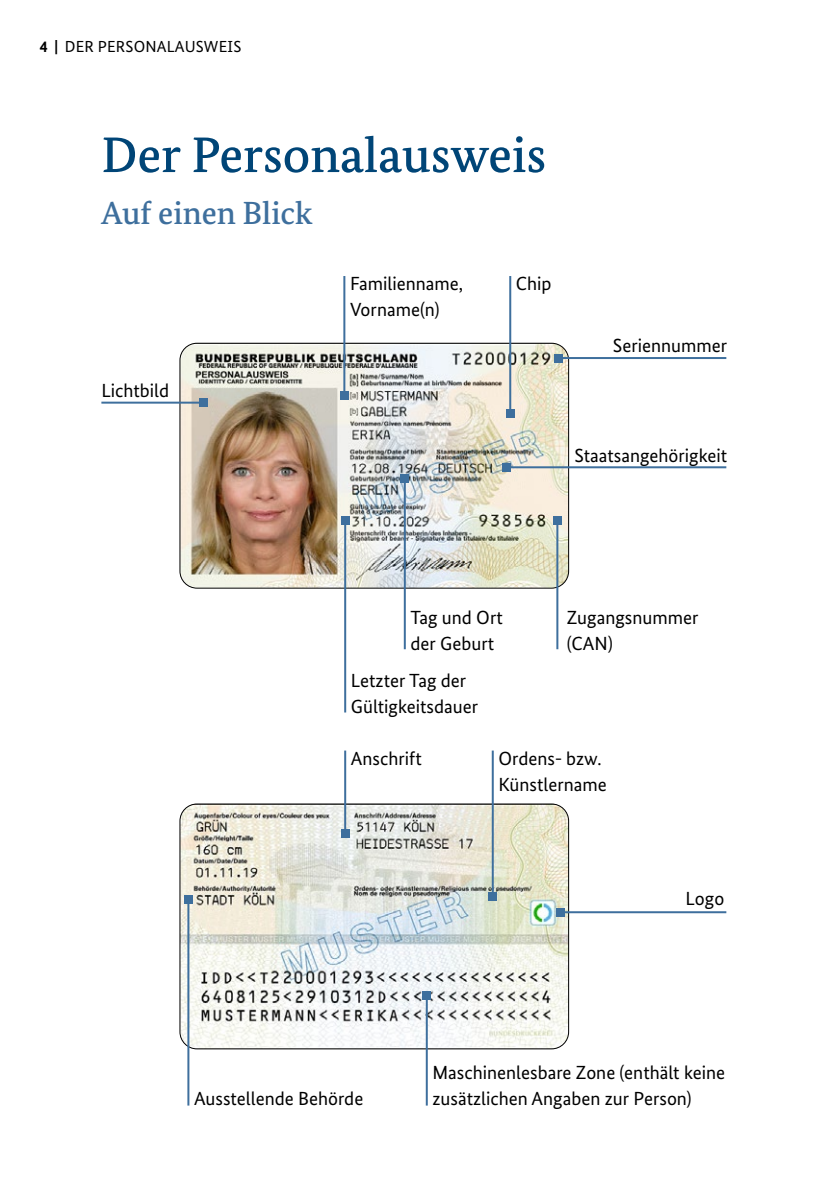
<style>
.page{position:relative;width:840px;height:1191px;background:#fff}
.page>*{position:absolute;margin:0;border:0;box-sizing:border-box;transform-origin:0 0}
.t1{font:500 50px "Bundes Serif";color:#004577}
.t2{font:500 32px "Bundes Serif";color:#3e6f9d}
.t3{font:19px/26px "Bundes Sans";color:#000}
.t4{font:16px "Bundes Sans";letter-spacing:.01em;color:#000}
.s1{font-weight:700}
</style>
<div class="page">
<img style="left:181px;top:343px;width:387px;height:245px">
<div style="left:179px;top:343px;width:389px;height:245px;border:1px solid #000;border-radius:17px"></div>
<hr style="left:101px;top:401px;width:102px;height:2px;background:#3e6f9d">
<div style="left:199px;top:398px;width:8px;height:8px;background:#3e6f9d"></div>
<hr style="left:558px;top:357px;width:168px;height:2px;background:#3e6f9d">
<div style="left:554px;top:354px;width:8px;height:8px;background:#3e6f9d"></div>
<hr style="left:505px;top:466px;width:221px;height:2px;background:#3e6f9d">
<div style="left:501px;top:463px;width:8px;height:8px;background:#3e6f9d"></div>
<hr style="left:343px;top:276px;width:2px;height:119px;background:#3e6f9d">
<div style="left:340px;top:391px;width:8px;height:8px;background:#3e6f9d"></div>
<hr style="left:344px;top:520px;width:2px;height:192px;background:#3e6f9d">
<div style="left:341px;top:516px;width:8px;height:8px;background:#3e6f9d"></div>
<hr style="left:403px;top:478px;width:2px;height:171px;background:#3e6f9d">
<div style="left:400px;top:474px;width:8px;height:8px;background:#3e6f9d"></div>
<hr style="left:556px;top:520px;width:2px;height:129px;background:#3e6f9d">
<div style="left:553px;top:516px;width:8px;height:8px;background:#3e6f9d"></div>
<hr style="left:509px;top:276px;width:2px;height:137px;background:#3e6f9d">
<div style="left:506px;top:409px;width:8px;height:8px;background:#3e6f9d"></div>
<img style="left:181px;top:804px;width:387px;height:245px">
<div style="left:179px;top:803px;width:389px;height:246px;border:1px solid #000;border-radius:17px"></div>
<hr style="left:560px;top:911px;width:166px;height:2px;background:#3e6f9d">
<div style="left:556px;top:908px;width:8px;height:8px;background:#3e6f9d"></div>
<hr style="left:187px;top:900px;width:2px;height:205px;background:#3e6f9d">
<div style="left:184px;top:896px;width:8px;height:8px;background:#3e6f9d"></div>
<hr style="left:425px;top:995px;width:2px;height:110px;background:#3e6f9d">
<div style="left:422px;top:991px;width:8px;height:8px;background:#3e6f9d"></div>
<hr style="left:344px;top:750px;width:2px;height:83px;background:#3e6f9d">
<div style="left:341px;top:829px;width:8px;height:8px;background:#3e6f9d"></div>
<hr style="left:491px;top:750px;width:2px;height:147px;background:#3e6f9d">
<div style="left:488px;top:893px;width:8px;height:8px;background:#3e6f9d"></div>
<p class="t4" style="left:40px;top:37px;width:203px"><span class="s1">4 |</span> DER PERSONALAUSWEIS</p>
<h2 class="t1" style="left:101px;top:124px;width:446px">Der Personalausweis</h2>
<h3 class="t2" style="left:101px;top:194px;width:213px">Auf einen Blick</h3>
<p class="t3" style="left:101px;top:377px;width:69px">Lichtbild</p>
<p class="t3" style="left:350px;top:270px;width:115px">Familienname,<br>Vorname(n)</p>
<p class="t3" style="left:515px;top:270px;width:37px">Chip</p>
<p class="t3" style="left:612px;top:333px;width:116px">Seriennummer</p>
<p class="t3" style="left:574px;top:442px;width:154px">Staatsangehörigkeit</p>
<p class="t3" style="left:410px;top:604px;width:94px">Tag und Ort der Geburt</p>
<p class="t3" style="left:350px;top:667px;width:129px">Letzter Tag der<br>Gültigkeitsdauer</p>
<p class="t3" style="left:566px;top:604px;width:133px">Zugangsnummer (CAN)</p>
<p class="t3" style="left:350px;top:745px;width:72px">Anschrift</p>
<p class="t3" style="left:498px;top:745px;width:110px">Ordens- bzw.<br>Künstlername</p>
<p class="t3" style="left:685px;top:885px;width:40px">Logo</p>
<p class="t3" style="left:194px;top:1085px;width:171px">Ausstellende Behörde</p>
<p class="t3" style="left:432px;top:1059px;width:294px">Maschinenlesbare Zone (enthält keine zusätzlichen Angaben zur Person)</p>
</div>
